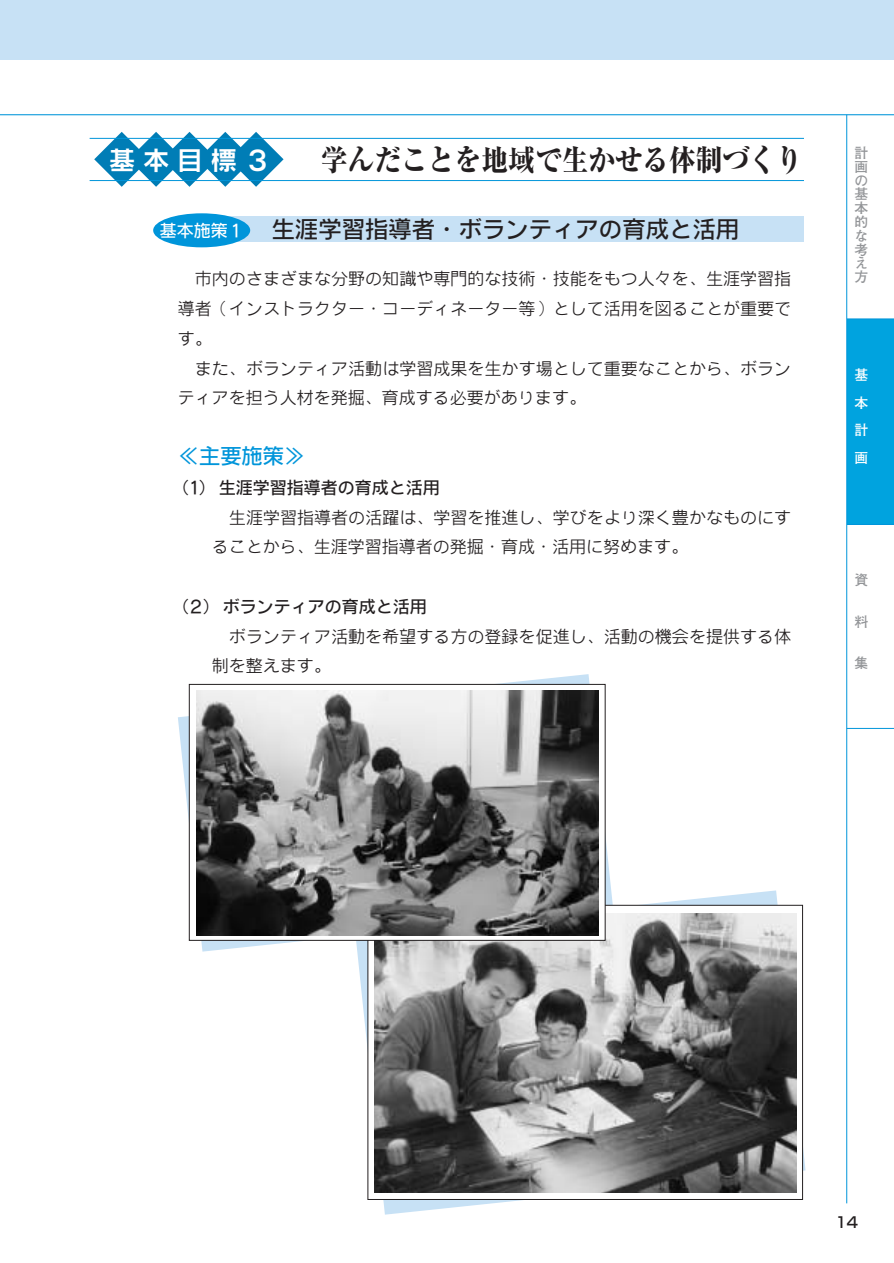
<style>
.page{position:relative;width:894px;height:1263px;background:#fff}
.page>*{position:absolute;margin:0;border:0;box-sizing:border-box;transform-origin:0 0}
.t1{font:800 29.7px "Ryumin";color:#231f20;scale:.9 1}
.t2{font:25.5px "NIS S7";letter-spacing:.325em;color:#fff}
.t3{font:23.4px "NIS S4";color:#231f20}
.t4{font:21.3px "NIS S4";color:#0095da}
.t5{font:16.95px "NIS S1";color:#231f20}
.t6{font:16.95px "NIS S4";color:#231f20}
.t7{font:500 14.85px "Shin Go";color:#231f20}
.t8{font:700 13.8px/13.8px "Futo Go B101";color:#939598;text-align:justify}
.t9{font:700 13.8px/27.6px "Futo Go B101";color:#fff;text-align:justify}
.s1{font-size:16.95px;color:#fff}
</style>
<div class="page">
<svg style="left:178px;top:674px;width:433px;height:278px"></svg>
<svg style="left:356px;top:890px;width:450px;height:325px"></svg>
<hr style="left:0;top:114px;width:894px;height:1px;background:#0095da">
<div style="left:847px;top:319px;width:47px;height:205px;background:#00a3df"></div>
<hr style="left:846px;top:115px;width:1px;height:1088px;background:#0095da">
<hr style="left:847px;top:319px;width:47px;height:1px;background:#0095da">
<div style="left:0;top:0;width:894px;height:60px;background:#c7e1f5"></div>
<hr style="left:847px;top:524px;width:47px;height:1px;background:#0095da">
<hr style="left:847px;top:728px;width:47px;height:1px;background:#0095da">
<svg style="left:94px;top:132px;width:190px;height:55px"></svg>
<hr style="left:90px;top:138px;width:714px;height:1px;background:#0095da">
<hr style="left:90px;top:180px;width:714px;height:1px;background:#0095da">
<div style="left:176px;top:217px;width:628px;height:25px;background:#c7e1f5"></div>
<div style="left:153px;top:213px;width:97px;height:34px;background:#0095da;border-radius:50%"></div>
<div style="left:368px;top:905px;width:435px;height:294px;background:#fff"></div>
<img style="left:374px;top:913px;width:422px;height:280px">
<div style="left:190px;top:685px;width:415px;height:255px;background:#fff"></div>
<div style="left:189px;top:684px;width:416px;height:257px;border:1px solid #231f20"></div>
<img style="left:196px;top:690px;width:403px;height:245px">
<p class="t2" style="left:110px;top:151px;width:162px">基本目標３</p>
<p class="t1" style="left:321px;top:150px;width:537px">学んだことを地域で生かせる体制づくり</p>
<p class="t3" style="left:160px;top:220px;width:581px"><span class="s1">基本施策１</span> 生涯学習指導者・ボランティアの育成と活用</p>
<p class="t5" style="left:195px;top:273px;width:598px">市内のさまざまな分野の知識や専門的な技術・技能をもつ人々を、生涯学習指</p>
<p class="t5" style="left:178px;top:302px;width:615px">導者（インストラクター・コーディネーター等）として活用を図ることが重要で</p>
<p class="t5" style="left:178px;top:332px;width:36px">す。</p>
<p class="t5" style="left:195px;top:362px;width:598px">また、ボランティア活動は学習成果を生かす場として重要なことから、ボラン</p>
<p class="t5" style="left:178px;top:392px;width:410px">ティアを担う人材を発掘、育成する必要があります。</p>
<p class="t4" style="left:178px;top:448px;width:129px">≪主要施策≫</p>
<p class="t6" style="left:178px;top:481px;width:264px">(1) 生涯学習指導者の育成と活用</p>
<p class="t5" style="left:229px;top:511px;width:564px">生涯学習指導者の活躍は、学習を推進し、学びをより深く豊かなものにす</p>
<p class="t5" style="left:212px;top:541px;width:478px">ることから、生涯学習指導者の発掘・育成・活用に努めます。</p>
<p class="t6" style="left:178px;top:600px;width:251px">(2) ボランティアの育成と活用</p>
<p class="t5" style="left:229px;top:630px;width:564px">ボランティア活動を希望する方の登録を促進し、活動の機会を提供する体</p>
<p class="t5" style="left:212px;top:660px;width:121px">制を整えます。</p>
<p class="t8" style="left:855px;top:147px;width:15px">計画の基本的な考え方</p>
<p class="t9" style="left:854px;top:363px;width:15px">基本計画</p>
<p class="t8" style="left:855px;top:575px;width:15px">資</p>
<p class="t8" style="left:855px;top:616px;width:15px">料</p>
<p class="t8" style="left:855px;top:658px;width:15px">集</p>
<p class="t7" style="left:835px;top:1217px;width:24px">14</p>
</div>
